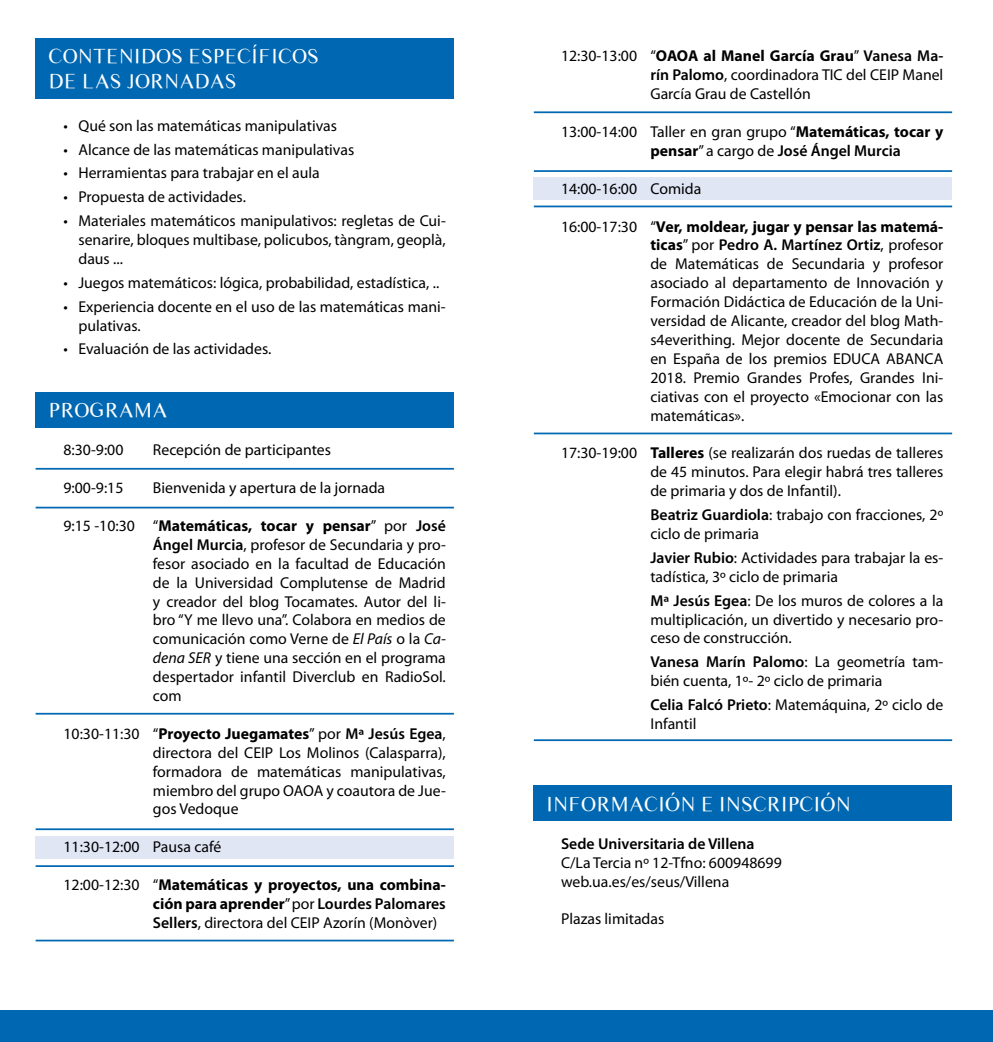
<style>
.page{position:relative;width:993px;height:1042px;background:#fff}
.page>*{position:absolute;margin:0;border:0;box-sizing:border-box;transform-origin:0 0}
.t1{font:21px/25.2px "Times Sans Serif";color:#fff}
.t2{font:15.75px/18.9px "Myriad Pro";color:#000;text-align:justify}
.t3{font:700 15.75px/18.9px "Myriad Pro";color:#000;text-align:justify}
.t4{font:600 15.75px "Myriad Pro";color:#000}
.s1{font-weight:700}
.s2{font-weight:600}
.s3{font-style:italic}
.s4{font-weight:400}
</style>
<div class="page">
<div style="left:36px;top:38px;width:418px;height:60px;background:#0068b2"></div>
<div style="left:36px;top:392px;width:418px;height:35px;background:#0068b2"></div>
<div style="left:533px;top:785px;width:418px;height:36px;background:#0068b2"></div>
<div style="left:36px;top:836px;width:418px;height:23px;background:#e1e6f5"></div>
<div style="left:533px;top:177px;width:418px;height:23px;background:#e1e6f5"></div>
<hr style="left:36px;top:468px;width:418px;height:2px;background:#0068b2">
<hr style="left:36px;top:507px;width:418px;height:1px;background:#0068b2">
<hr style="left:36px;top:713px;width:418px;height:1px;background:#0068b2">
<hr style="left:36px;top:828px;width:418px;height:2px;background:#0068b2">
<hr style="left:36px;top:865px;width:418px;height:2px;background:#0068b2">
<hr style="left:36px;top:939px;width:418px;height:2px;background:#0068b2">
<hr style="left:533px;top:432px;width:418px;height:2px;background:#0068b2">
<hr style="left:533px;top:739px;width:418px;height:2px;background:#0068b2">
<hr style="left:533px;top:206px;width:418px;height:1px;background:#0068b2">
<hr style="left:533px;top:170px;width:418px;height:2px;background:#0068b2">
<hr style="left:533px;top:111px;width:418px;height:2px;background:#0068b2">
<div style="left:0;top:1010px;width:992px;height:32px;background:#0068b2"></div>
<h1 class="t1" style="left:49px;top:43px;width:272px">CONTENIDOS ESPECÍFICOS<br>DE LAS JORNADAS</h1>
<p class="t2" style="left:63px;top:116px;width:275px">• Qué son las matemáticas manipulativas</p>
<p class="t2" style="left:63px;top:140px;width:292px">• Alcance de las matemáticas manipulativas</p>
<p class="t2" style="left:63px;top:163px;width:258px">• Herramientas para trabajar en el aula</p>
<p class="t2" style="left:63px;top:187px;width:184px">• Propuesta de actividades.</p>
<p class="t2" style="left:78px;top:211px;width:369px;text-indent:-15px">• Materiales matemáticos manipulativos: regletas de Cui&shy;senarire, bloques multibase, policubos, tàngram, geoplà, daus ...</p>
<p class="t2" style="left:63px;top:273px;width:377px">• Juegos matemáticos: lógica, probabilidad, estadística, ..</p>
<p class="t2" style="left:78px;top:297px;width:369px;text-indent:-15px">• Experiencia docente en el uso de las matemáticas mani&shy;pulativas.</p>
<p class="t2" style="left:63px;top:339px;width:209px">• Evaluación de las actividades.</p>
<h1 class="t1" style="left:49px;top:397px;width:121px">PROGRAMA</h1>
<p class="t2" style="left:63px;top:440px;width:61px">8:30-9:00</p>
<p class="t2" style="left:153px;top:440px;width:180px">Recepción de participantes</p>
<p class="t2" style="left:63px;top:478px;width:61px">9:00-9:15</p>
<p class="t2" style="left:153px;top:478px;width:234px">Bienvenida y apertura de la jornada</p>
<p class="t2" style="left:153px;top:516px;width:294px;text-indent:-89px">9:15 -10:30 “<span class="s1">Matemáticas, tocar y pensar</span>” por <span class="s2">José Ángel Murcia</span>, profesor de Secundaria y pro&shy;fesor asociado en la facultad de Educación de la Universidad Complutense de Madrid y creador del blog Tocamates. Autor del li&shy;bro “Y me llevo una”. Colabora en medios de comunicación como Verne de <span class="s3">El País</span> o la <span class="s3">Ca&shy;dena SER</span> y tiene una sección en el programa despertador infantil Diverclub en RadioSol. com</p>
<p class="t2" style="left:153px;top:724px;width:294px;text-indent:-89px">10:30-11:30 “<span class="s1">Proyecto Juegamates</span>” por <span class="s2">Mª Jesús Egea</span>, directora del CEIP Los Molinos (Calasparra), formadora de matemáticas manipulativas, miembro del grupo OAOA y coautora de Jue&shy;gos Vedoque</p>
<p class="t2" style="left:63px;top:837px;width:159px">11:30-12:00 Pausa café</p>
<p class="t3" style="left:153px;top:875px;width:294px;text-indent:-89px"><span class="s4">12:00-12:30 “</span>Matemáticas y proyectos, una combina&shy;ción para aprender<span class="s4">” por</span> <span class="s2">Lourdes Palomares Sellers</span><span class="s4">, directora del CEIP Azorín (Monòver)</span></p>
<p class="t2" style="left:650px;top:46px;width:294px;text-indent:-89px">12:30-13:00 “<span class="s1">OAOA al Manel García Grau</span>” <span class="s2">Vanesa Ma&shy;rín Palomo</span>, coordinadora TIC del CEIP Manel García Grau de Castellón</p>
<p class="t2" style="left:650px;top:122px;width:294px;text-indent:-89px">13:00-14:00 Taller en gran grupo “<span class="s1">Matemáticas, tocar y pensar</span>” a cargo de <span class="s2">José Ángel Murcia</span></p>
<p class="t2" style="left:561px;top:179px;width:142px">14:00-16:00 Comida</p>
<p class="t2" style="left:650px;top:217px;width:294px;text-indent:-89px">16:00-17:30 “<span class="s1">Ver, moldear, jugar y pensar las matemá&shy;ticas</span>” por <span class="s2">Pedro A. Martínez Ortiz</span>, profesor de Matemáticas de Secundaria y profesor asociado al departamento de Innovación y Formación Didáctica de Educación de la Uni&shy;versidad de Alicante, creador del blog Math&shy;s4everithing. Mejor docente de Secundaria en España de los premios EDUCA ABANCA 2018. Premio Grandes Profes, Grandes Ini&shy;ciativas con el proyecto «Emocionar con las matemáticas».</p>
<p class="t2" style="left:650px;top:443px;width:294px;text-indent:-89px">17:30-19:00 <span class="s1">Talleres</span> (se realizarán dos ruedas de talleres de 45 minutos. Para elegir habrá tres talleres de primaria y dos de Infantil).</p>
<p class="t2" style="left:650px;top:505px;width:294px"><span class="s2">Beatriz Guardiola</span>: trabajo con fracciones, 2º ciclo de primaria</p>
<p class="t2" style="left:650px;top:548px;width:294px"><span class="s2">Javier Rubio</span>: Actividades para trabajar la es&shy;tadística, 3º ciclo de primaria</p>
<p class="t2" style="left:650px;top:591px;width:294px"><span class="s2">Mª Jesús Egea</span>: De los muros de colores a la multiplicación, un divertido y necesario pro&shy;ceso de construcción.</p>
<p class="t2" style="left:650px;top:652px;width:294px"><span class="s2">Vanesa Marín Palomo</span>: La geometría tam&shy;bién cuenta, 1º- 2º ciclo de primaria</p>
<p class="t2" style="left:650px;top:695px;width:294px"><span class="s2">Celia Falcó Prieto</span>: Matemáquina, 2º ciclo de<br>Infantil</p>
<h1 class="t1" style="left:546px;top:791px;width:306px">INFORMACIÓN E INSCRIPCIÓN</h1>
<p class="t4" style="left:561px;top:833px;width:195px">Sede Universitaria de Villena</p>
<p class="t2" style="left:561px;top:852px;width:222px">C/La Tercia nº 12-Tfno: 600948699 web.ua.es/es/seus/Villena</p>
<p class="t2" style="left:561px;top:909px;width:105px">Plazas limitadas</p>
</div>
